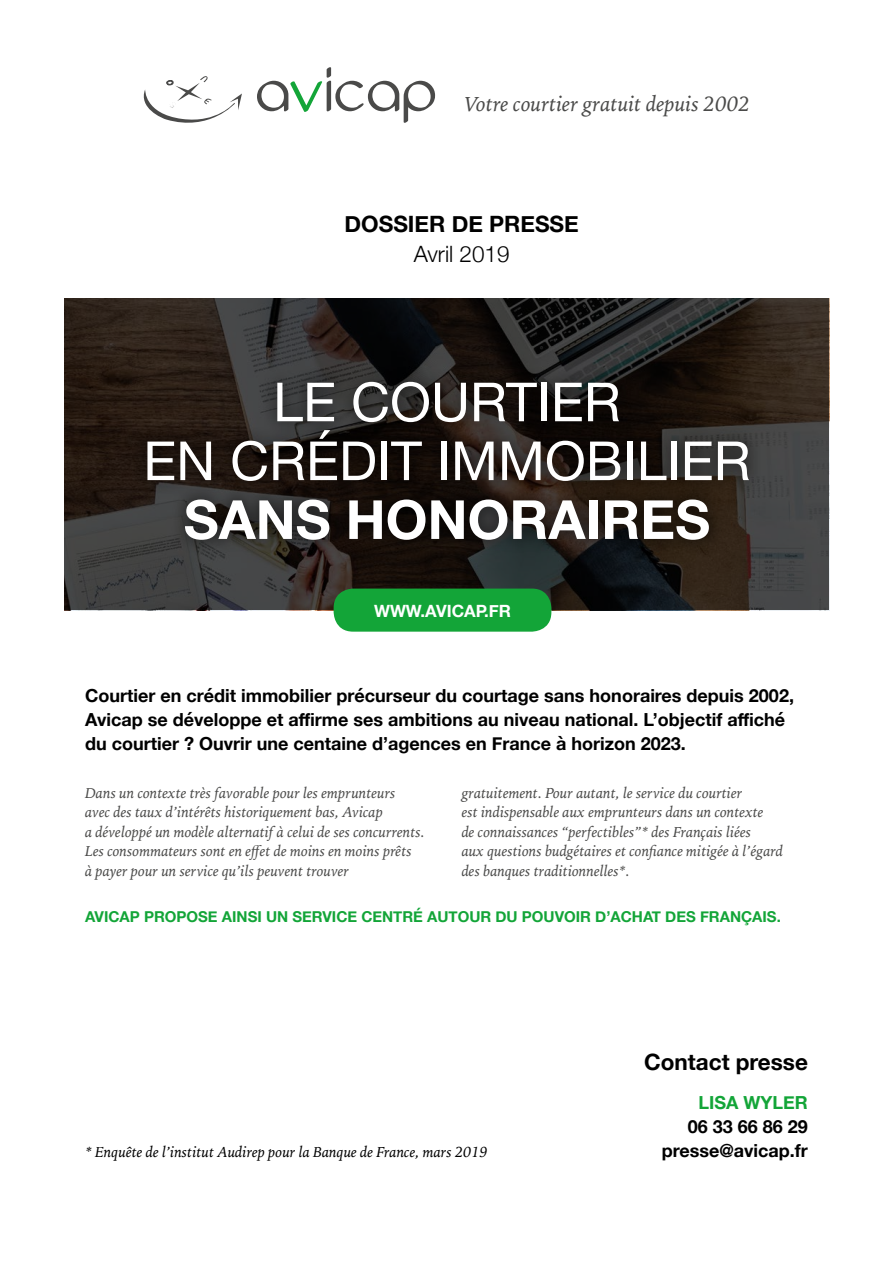
<style>
.page{position:relative;width:893px;height:1263px;background:#fff}
.page>*{position:absolute;margin:0;border:0;box-sizing:border-box;transform-origin:0 0}
.t1{font:54px/58.8px "Helvetica Neue";color:#fff;text-align:center}
.t2{font:700 54px "Helvetica Neue";color:#fff}
.t3{font:700 22.5px "Helvetica Neue";color:#000}
.t4{font:300 22.5px "Helvetica Neue";color:#000}
.t5{font:italic 21.3px "Iowan Old Style";color:#4a4a49}
.t6{font:700 18px/24px "Helvetica Neue";color:#000}
.t7{font:700 18px "Helvetica Neue";color:#13a538}
.t8{font:700 16.95px "Helvetica Neue";color:#fff}
.t9{font:italic 15px/19.5px "Iowan Old Style";color:#4a4a49}
.t10{font:700 15px "Helvetica Neue";color:#13a538}
.t11{font:italic 15px "Iowan Old Style";color:#000}
</style>
<div class="page">
<svg style="left:144px;top:76px;width:98px;height:47px"></svg>
<svg style="left:257px;top:67px;width:178px;height:56px"></svg>
<svg style="left:65px;top:299px;width:764px;height:311px;background:#2d2926"></svg>
<div style="left:132px;top:366px;width:630px;height:189px;background:#000;opacity:.75"></div>
<div style="left:334px;top:589px;width:217px;height:43px;background:#13a538;border-radius:19px"></div>
<h3 class="t5" style="left:464px;top:85px;width:287px">Votre courtier gratuit depuis 2002</h3>
<h2 class="t3" style="left:345px;top:206px;width:236px">DOSSIER DE PRESSE</h2>
<h2 class="t4" style="left:414px;top:236px;width:97px">Avril 2019</h2>
<h1 class="t1" style="left:143px;top:376px;width:609px">LE COURTIER<br>EN CRÉDIT IMMOBILIER</h1>
<h1 class="t2" style="left:184px;top:477px;width:528px">SANS HONORAIRES</h1>
<p class="t8" style="left:374px;top:597px;width:138px">WWW.AVICAP.FR</p>
<p class="t6" style="left:85px;top:684px;width:710px">Courtier en crédit immobilier précurseur du courtage sans honoraires depuis 2002,<br>Avicap se développe et affirme ses ambitions au niveau national. L’objectif affiché du courtier ? Ouvrir une centaine d’agences en France à horizon 2023.</p>
<p class="t9" style="left:85px;top:782px;width:341px">Dans un contexte très favorable pour les emprunteurs<br>avec des taux d’intérêts historiquement bas, Avicap<br>a développé un modèle alternatif à celui de ses concurrents.<br>Les consommateurs sont en effet de moins en moins prêts<br>à payer pour un service qu’ils peuvent trouver</p>
<p class="t9" style="left:462px;top:782px;width:323px">gratuitement. Pour autant, le service du courtier<br>est indispensable aux emprunteurs dans un contexte<br>de connaissances “perfectibles”* des Français liées<br>aux questions budgétaires et confiance mitigée à l’égard des banques traditionnelles*.</p>
<p class="t10" style="left:85px;top:905px;width:697px">AVICAP PROPOSE AINSI UN SERVICE CENTRÉ AUTOUR DU POUVOIR D’ACHAT DES FRANÇAIS.</p>
<p class="t11" style="left:85px;top:1138px;width:404px">* Enquête de l’institut Audirep pour la Banque de France, mars 2019</p>
<h2 class="t3" style="left:644px;top:1044px;width:165px">Contact presse</h2>
<p class="t7" style="left:699px;top:1088px;width:111px">LISA WYLER</p>
<p class="t6" style="left:662px;top:1115px;width:148px;text-align:right">06 33 66 86 29 presse@avicap.fr</p>
</div>
